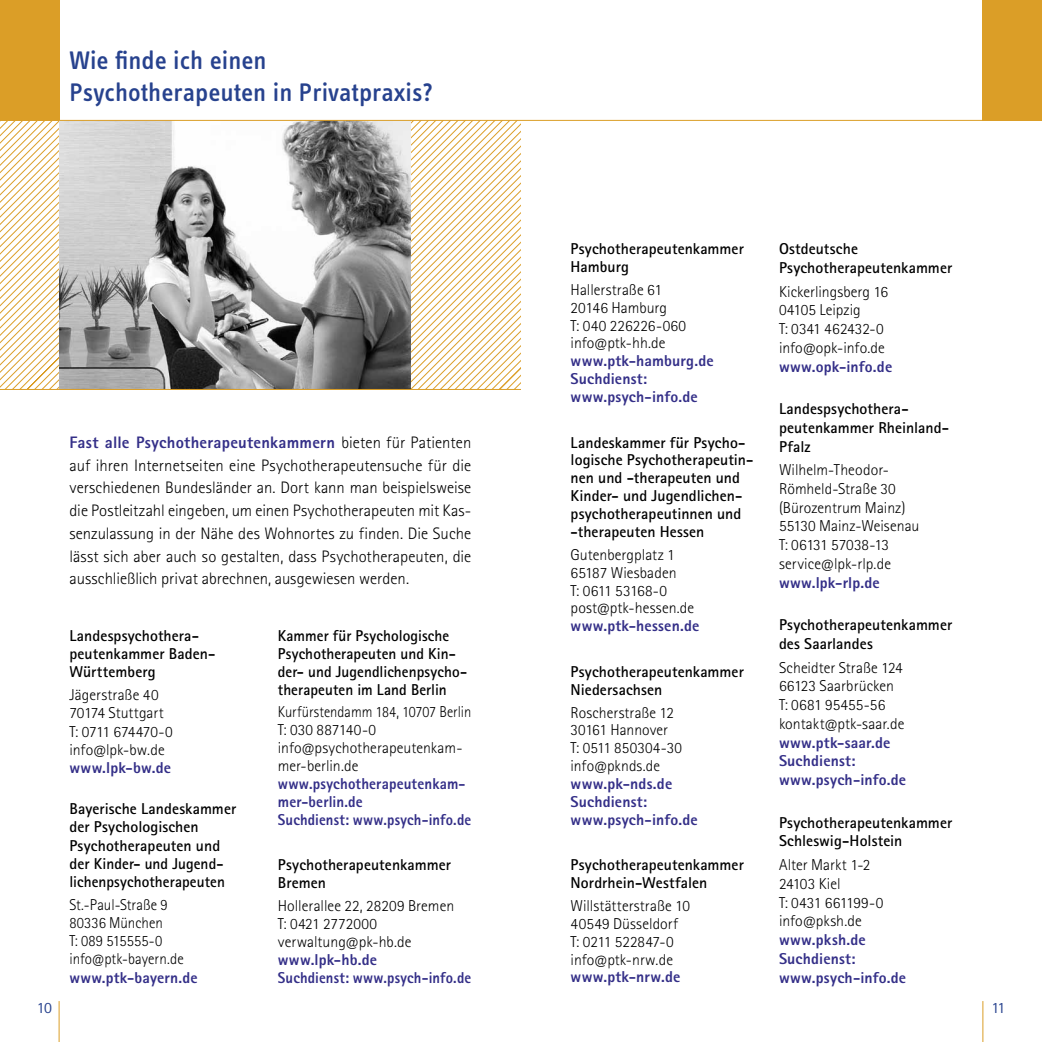
<style>
.page{position:relative;width:1042px;height:1042px;background:#fff}
.page>*{position:absolute;margin:0;border:0;box-sizing:border-box;transform-origin:0 0}
.t1{font:500 26.25px/31.5px "Info Text";color:#27428e}
.t2{font:300 16.62px/22.8px "Rotis Sans Serif Std";color:#000;text-align:justify}
.t3{font:700 15.75px/17.8px "Rotis Sans Serif Std";letter-spacing:.005em;color:#000}
.t4{font:300 15.75px/17.8px "Rotis Sans Serif Std";letter-spacing:.005em;color:#000}
.t5{font:800 15.75px/17.8px "Rotis Sans Serif Std";letter-spacing:.01em;color:#342f88}
.t6{font:300 15.75px/17.8px "Rotis Sans Serif Std";letter-spacing:.005em;color:#000;scale:.92 1}
.t7{font:800 15.75px/17.8px "Rotis Sans Serif Std";letter-spacing:.01em;color:#342f88;scale:.95 1}
.t8{font:300 15.75px/18.2px "Rotis Sans Serif Std";letter-spacing:.005em;color:#000;scale:.95 1}
.t9{font:15.75px "Rotis Sans Serif Std";color:#27428e}
.s1{font-weight:800;color:#342f88}
</style>
<div class="page">
<div style="left:0;top:0;width:60px;height:121px;background:#db9e27"></div>
<div style="left:982px;top:0;width:60px;height:121px;background:#db9e27"></div>
<hr style="left:982px;top:1001px;width:1px;height:41px;background:#db9e27">
<hr style="left:59px;top:1001px;width:1px;height:41px;background:#db9e27">
<svg style="left:410px;top:121px;width:111px;height:268px"></svg>
<svg style="left:0;top:121px;width:60px;height:268px"></svg>
<img style="left:60px;top:121px;width:350px;height:268px">
<hr style="left:0;top:120px;width:1042px;height:1px;background:#db9e27">
<hr style="left:0;top:389px;width:521px;height:1px;background:#db9e27">
<h1 class="t1" style="left:69px;top:45px;width:365px">Wie finde ich einen<br>Psychotherapeuten in Privatpraxis?</h1>
<p class="t2" style="left:69px;top:431px;width:403px"><span class="s1">Fast alle Psychotherapeutenkammern</span> bieten für Patienten auf ihren Internetseiten eine Psychotherapeutensuche für die verschiedenen Bundesländer an. Dort kann man beispielsweise die Postleitzahl eingeben, um einen Psychotherapeuten mit Kas&shy;senzulassung in der Nähe des Wohnortes zu finden. Die Suche lässt sich aber auch so gestalten, dass Psychotherapeuten, die ausschließlich privat abrechnen, ausgewiesen werden.</p>
<p class="t3" style="left:69px;top:626px;width:148px">Landespsychothera&shy;peutenkammer Baden-<br>Württemberg</p>
<p class="t4" style="left:69px;top:686px;width:105px">Jägerstraße 40<br>70174 Stuttgart<br>T: 0711 674470-0 info@lpk-bw.de</p>
<p class="t5" style="left:69px;top:758px;width:103px">www.lpk-bw.de</p>
<p class="t3" style="left:69px;top:799px;width:168px">Bayerische Landeskammer der Psychologischen<br>Psychotherapeuten und der Kinder- und Jugend&shy;lichenpsychotherapeuten</p>
<p class="t8" style="left:69px;top:896px;width:122px">St.-Paul-Straße 9<br>80336 München<br>T: 089 515555-0 info@ptk-bayern.de</p>
<p class="t5" style="left:69px;top:968px;width:130px">www.ptk-bayern.de</p>
<p class="t3" style="left:278px;top:626px;width:191px">Kammer für Psychologische<br>Psychotherapeuten und Kin&shy;der- und Jugendlichenpsycho&shy;therapeuten im Land Berlin</p>
<p class="t6" style="left:278px;top:703px;width:212px">Kurfürstendamm 184, 10707 Berlin<br>T: 030 887140-0 info@psychotherapeutenkam&shy;mer-berlin.de</p>
<p class="t7" style="left:278px;top:774px;width:205px">www.psychotherapeutenkam&shy;mer-berlin.de<br>Suchdienst: www.psych-info.de</p>
<p class="t3" style="left:278px;top:856px;width:175px">Psychotherapeutenkammer<br>Bremen</p>
<p class="t4" style="left:278px;top:897px;width:178px">Hollerallee 22, 28209 Bremen<br>T: 0421 2772000 verwaltung@pk-hb.de</p>
<p class="t5" style="left:278px;top:950px;width:195px">www.lpk-hb.de<br>Suchdienst: www.psych-info.de</p>
<p class="t3" style="left:570px;top:240px;width:175px">Psychotherapeutenkammer<br>Hamburg</p>
<p class="t4" style="left:570px;top:281px;width:117px">Hallerstraße 61<br>20146 Hamburg<br>T: 040 226226-060 info@ptk-hh.de</p>
<p class="t5" style="left:570px;top:352px;width:145px">www.ptk-hamburg.de<br>Suchdienst: www.psych-info.de</p>
<p class="t3" style="left:570px;top:433px;width:184px">Landeskammer für Psycho&shy;logische Psychotherapeutin&shy;nen und -therapeuten und<br>Kinder- und Jugendlichen&shy;psychotherapeutinnen und -therapeuten Hessen</p>
<p class="t4" style="left:570px;top:546px;width:125px">Gutenbergplatz 1<br>65187 Wiesbaden<br>T: 0611 53168-0 post@ptk-hessen.de</p>
<p class="t5" style="left:570px;top:617px;width:130px">www.ptk-hessen.de</p>
<p class="t3" style="left:570px;top:662px;width:175px">Psychotherapeutenkammer<br>Niedersachsen</p>
<p class="t4" style="left:570px;top:703px;width:113px">Roscherstraße 12<br>30161 Hannover<br>T: 0511 850304-30 info@pknds.de</p>
<p class="t5" style="left:570px;top:774px;width:129px">www.pk-nds.de<br>Suchdienst: www.psych-info.de</p>
<p class="t3" style="left:570px;top:856px;width:175px">Psychotherapeutenkammer<br>Nordrhein-Westfalen</p>
<p class="t4" style="left:570px;top:897px;width:121px">Willstätterstraße 10<br>40549 Düsseldorf<br>T: 0211 522847-0 info@ptk-nrw.de</p>
<p class="t5" style="left:570px;top:968px;width:111px">www.ptk-nrw.de</p>
<p class="t3" style="left:779px;top:239px;width:175px;line-height:18.7px">Ostdeutsche<br>Psychotherapeutenkammer</p>
<p class="t4" style="left:779px;top:282px;width:111px;line-height:18.7px">Kickerlingsberg 16<br>04105 Leipzig<br>T: 0341 462432-0 info@opk-info.de</p>
<p class="t5" style="left:779px;top:357px;width:115px">www.opk-info.de</p>
<p class="t3" style="left:779px;top:399px;width:172px;line-height:18.7px">Landespsychothera&shy;peutenkammer Rheinland-<br>Pfalz</p>
<p class="t4" style="left:779px;top:461px;width:142px;line-height:18.7px">Wilhelm-Theodor-<br>Römheld-Straße 30 (Bürozentrum Mainz)<br>55130 Mainz-Weisenau<br>T: 06131 57038-13 service@lpk-rlp.de</p>
<p class="t5" style="left:779px;top:573px;width:102px">www.lpk-rlp.de</p>
<p class="t3" style="left:779px;top:615px;width:175px;line-height:18.7px">Psychotherapeutenkammer des Saarlandes</p>
<p class="t4" style="left:779px;top:658px;width:127px;line-height:18.7px">Scheidter Straße 124<br>66123 Saarbrücken<br>T: 0681 95455-56 kontakt@ptk-saar.de</p>
<p class="t5" style="left:779px;top:733px;width:129px;line-height:18.7px">www.ptk-saar.de<br>Suchdienst: www.psych-info.de</p>
<p class="t3" style="left:779px;top:813px;width:175px;line-height:18.7px">Psychotherapeutenkammer<br>Schleswig-Holstein</p>
<p class="t4" style="left:779px;top:855px;width:106px;line-height:18.7px">Alter Markt 1-2<br>24103 Kiel<br>T: 0431 661199-0 info@pksh.de</p>
<p class="t5" style="left:779px;top:930px;width:129px;line-height:18.7px">www.pksh.de<br>Suchdienst: www.psych-info.de</p>
<p class="t9" style="left:37px;top:998px;width:17px">10</p>
<p class="t9" style="left:991px;top:998px;width:16px">11</p>
</div>
